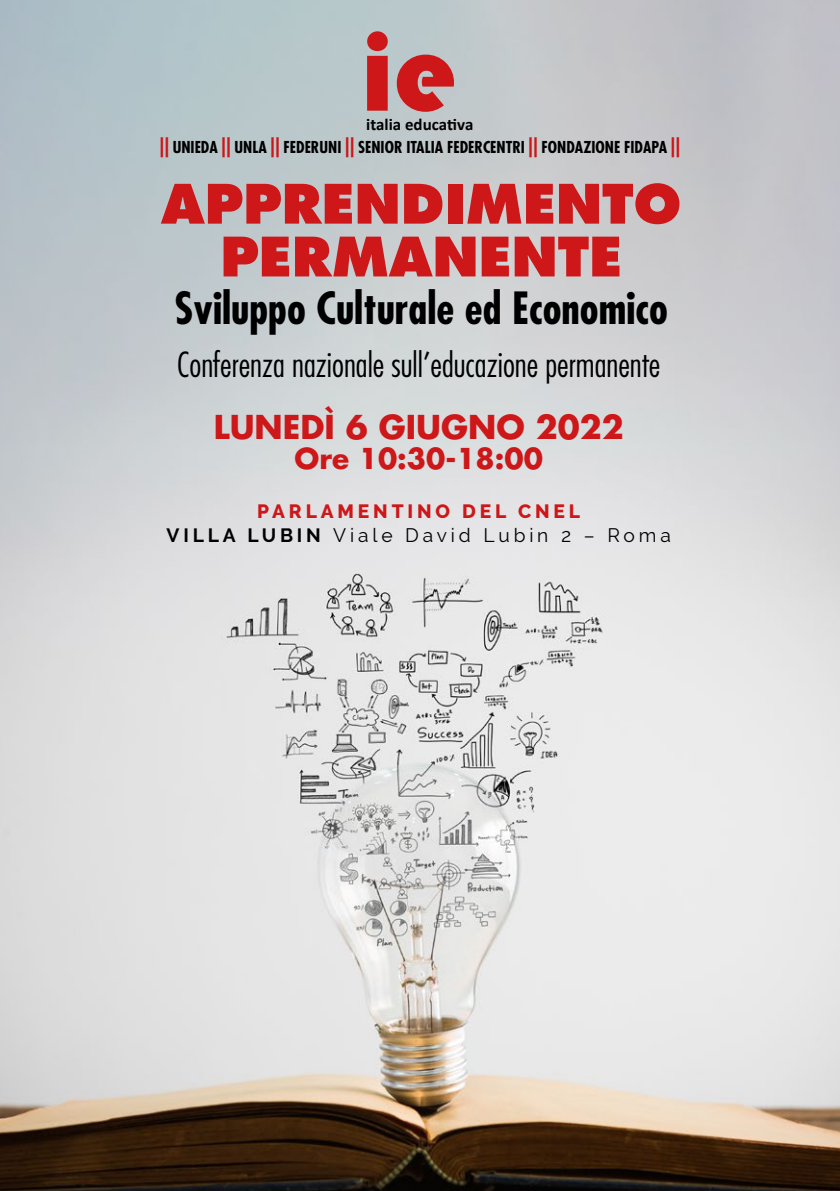
<style>
.page{position:relative;width:840px;height:1191px;background:#fff}
.page>*{position:absolute;margin:0;border:0;box-sizing:border-box;transform-origin:0 0}
.t1{font:112.6px "Bauhaus 93";color:#cd1719}
.t2{font:800 52.8px/52.8px "Futura Std";color:#ce1719;text-align:center}
.t3{font:700 condensed 43.2px "Futura Std";color:#000}
.t4{font:300 condensed 33.6px "Futura Std";color:#000}
.t5{font:700 32px "Futura Std";color:#cd1719}
.t6{font:700 28px "Futura Std";color:#cd1719}
.t7{font:19.2px/23px "Raleway";letter-spacing:.2em;color:#000;text-align:center}
.t8{font:700 16.8px "Calibri";color:#000}
.t9{font:700 condensed 16px "Futura Std";color:#000}
.s1{font-weight:800;font-size:20px;color:#cd1719}
.s2{font-weight:800;color:#cd1719}
.s3{font-weight:700}
</style>
<div class="page">
<img style="left:0;top:0;width:839px;height:1191px">
<h1 class="t1" style="left:361px;top:9px;width:97px">ie</h1>
<p class="t8" style="left:366px;top:114px;width:109px">italia educativa</p>
<p class="t9" style="left:159px;top:137px;width:522px"><span class="s1">||</span> UNIEDA <span class="s1">||</span> UNLA <span class="s1">||</span> FEDERUNI <span class="s1">||</span> SENIOR ITALIA FEDERCENTRI <span class="s1">||</span> FONDAZIONE FIDAPA <span class="s1">||</span></p>
<h2 class="t2" style="left:161px;top:177px;width:521px">APPRENDIMENTO<br>PERMANENTE</h2>
<h3 class="t3" style="left:174px;top:282px;width:494px">Sviluppo Culturale ed Economico</h3>
<h3 class="t4" style="left:177px;top:345px;width:484px">Conferenza nazionale sull’educazione permanente</h3>
<h3 class="t5" style="left:214px;top:406px;width:411px">LUNEDÌ 6 GIUGNO 2022</h3>
<h3 class="t6" style="left:294px;top:440px;width:250px">Ore 10:30-18:00</h3>
<p class="t7" style="left:166px;top:500px;width:505px"><span class="s2">PARLAMENTINO DEL CNEL<br></span><span class="s3">VILLA LUBIN</span> Viale David Lubin 2 – Roma</p>
</div>
